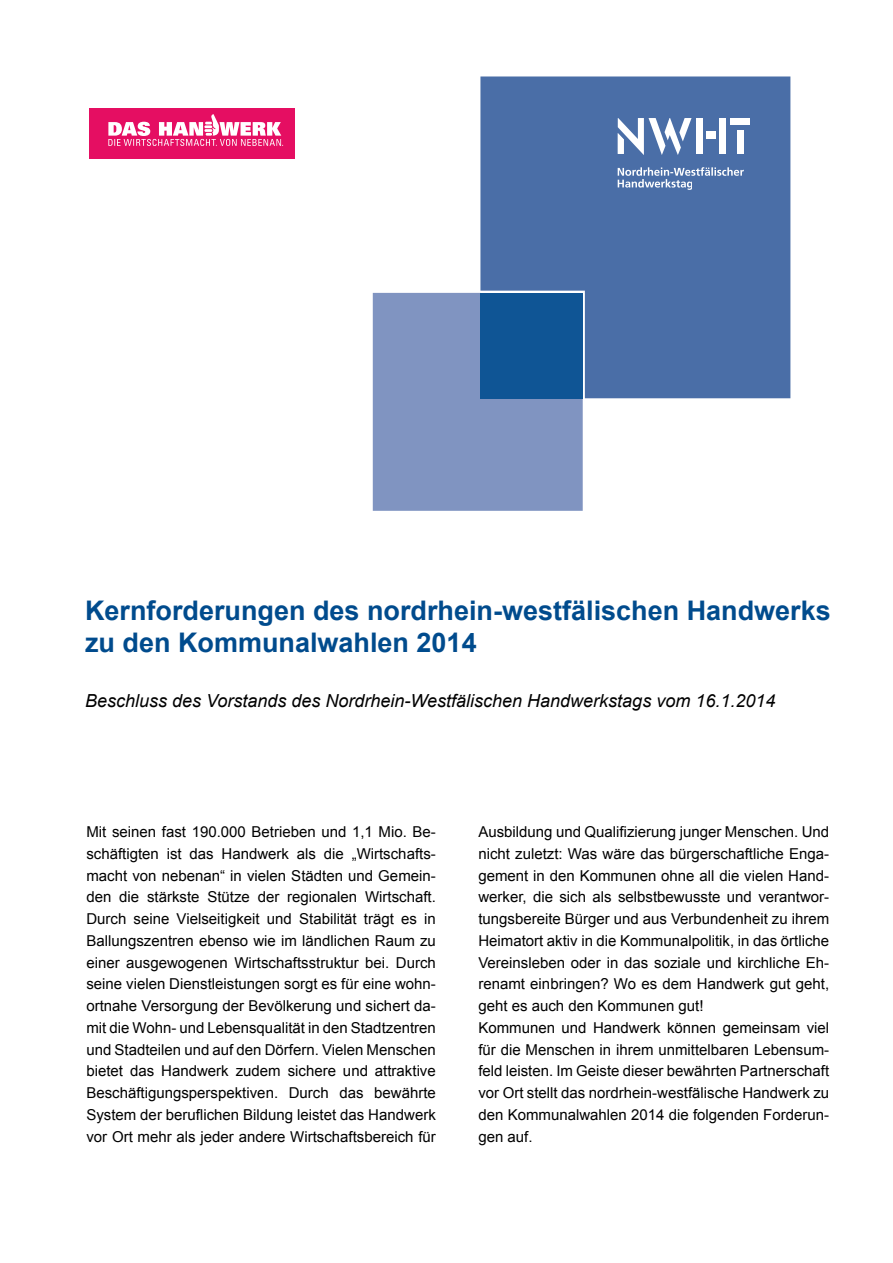
<style>
.page{position:relative;width:893px;height:1263px;background:#fff}
.page>*{position:absolute;margin:0;border:0;box-sizing:border-box;transform-origin:0 0}
.t1{font:700 27px/32.4px "Arial";color:#004b8d}
.t2{font:italic 18px "Arial";color:#000}
.t3{font:15px/21.8px "Arial";color:#000;text-align:justify}
</style>
<div class="page">
<div style="left:480px;top:76px;width:310px;height:322px;background:#4a6ea7"></div>
<div style="left:373px;top:293px;width:210px;height:218px;background:#8094c1"></div>
<div style="left:480px;top:293px;width:103px;height:105px;background:#0f5595"></div>
<div style="left:89px;top:108px;width:206px;height:51px;background:#e50e62"></div>
<svg style="left:108px;top:114px;width:175px;height:32px"></svg>
<div style="left:696px;top:118px;width:6px;height:36px;background:#fff"></div>
<div style="left:719px;top:118px;width:6px;height:36px;background:#fff"></div>
<div style="left:738px;top:130px;width:6px;height:24px;background:#fff"></div>
<div style="left:731px;top:118px;width:19px;height:7px;background:#fff"></div>
<div style="left:706px;top:132px;width:10px;height:7px;background:#fff"></div>
<svg style="left:618px;top:118px;width:73px;height:37px"></svg>
<svg style="left:618px;top:167px;width:126px;height:23px;background:#728eba"></svg>
<h1 class="t1" style="left:85px;top:595px;width:747px">Kernforderungen des nordrhein-westfälischen Handwerks zu den Kommunalwahlen 2014</h1>
<p class="t2" style="left:85px;top:689px;width:692px">Beschluss des Vorstands des Nordrhein-Westfälischen Handwerkstags vom 16.1.2014</p>
<p class="t3" style="left:86px;top:821px;width:351px">Mit seinen fast 190.000 Betrieben und 1,1 Mio. Be&shy;schäftigten ist das Handwerk als die „Wirtschafts&shy;macht von nebenan“ in vielen Städten und Gemein&shy;den die stärkste Stütze der regionalen Wirtschaft.<br>Durch seine Vielseitigkeit und Stabilität trägt es in Ballungszentren ebenso wie im ländlichen Raum zu einer ausgewogenen Wirtschaftsstruktur bei. Durch seine vielen Dienstleistungen sorgt es für eine wohn&shy;ortnahe Versorgung der Bevölkerung und sichert da&shy;mit die Wohn- und Lebensqualität in den Stadtzentren und Stadteilen und auf den Dörfern. Vielen Menschen bietet das Handwerk zudem sichere und attraktive Beschäftigungsperspektiven. Durch das bewährte System der beruflichen Bildung leistet das Handwerk vor Ort mehr als jeder andere Wirtschaftsbereich für</p>
<p class="t3" style="left:478px;top:821px;width:352px;text-align:left">Ausbildung und Qualifizierung junger Menschen. Und nicht zuletzt: Was wäre das bürgerschaftliche Enga&shy;gement in den Kommunen ohne all die vielen Hand&shy;werker, die sich als selbstbewusste und verantwor&shy;tungsbereite Bürger und aus Verbundenheit zu ihrem Heimatort aktiv in die Kommunalpolitik, in das örtliche Vereinsleben oder in das soziale und kirchliche Eh&shy;renamt einbringen? Wo es dem Handwerk gut geht, geht es auch den Kommunen gut!<br>Kommunen und Handwerk können gemeinsam viel für die Menschen in ihrem unmittelbaren Lebensum&shy;feld leisten. Im Geiste dieser bewährten Partnerschaft vor Ort stellt das nordrhein-westfälische Handwerk zu den Kommunalwahlen 2014 die folgenden Forderun&shy;gen auf.</p>
</div>
